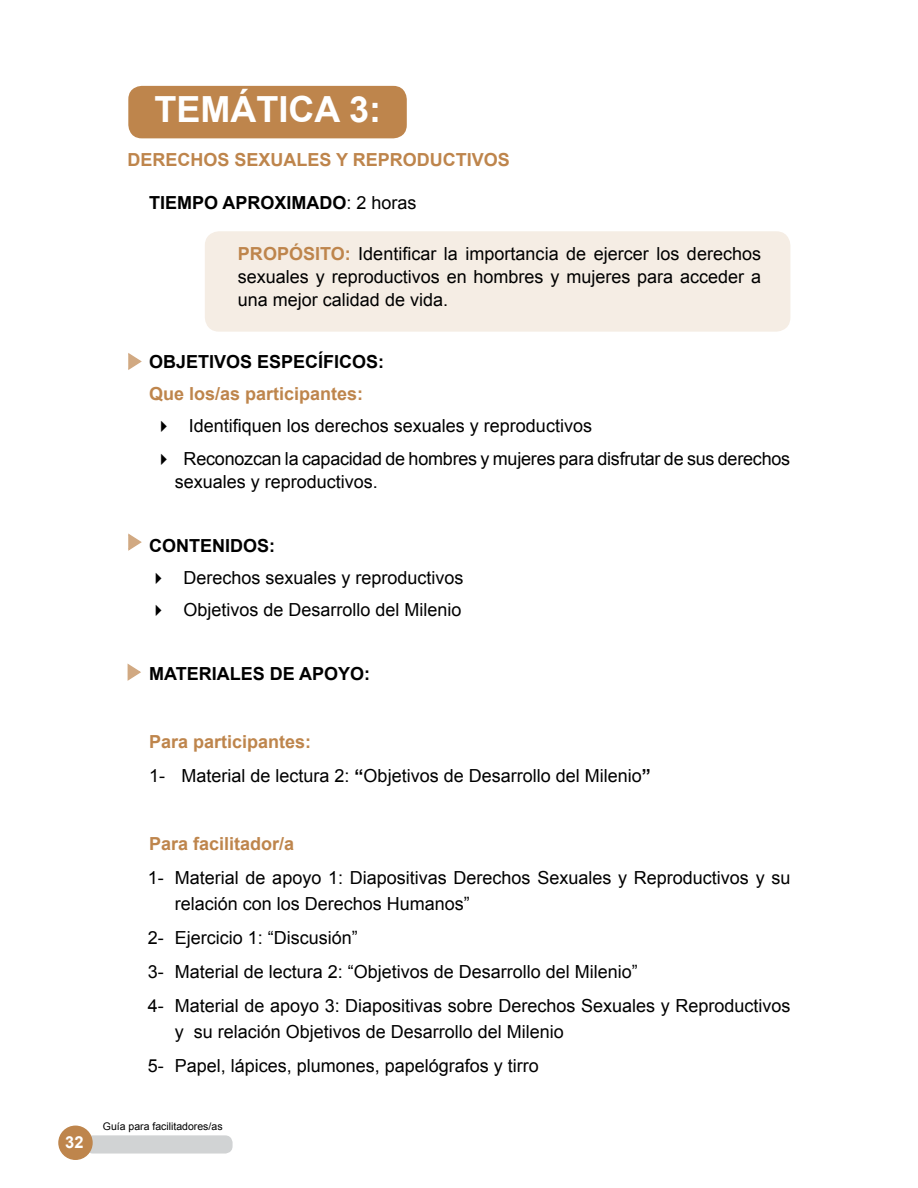
<style>
.page{position:relative;width:918px;height:1188px;background:#fff}
.page>*{position:absolute;margin:0;border:0;box-sizing:border-box;transform-origin:0 0}
.t1{font:700 36px "Arial";color:#fff}
.t2{font:18px/34.2px "Arial";color:#000}
.t3{font:700 18px "Arial";color:#000}
.t4{font:700 18px "Arial";color:#be854c}
.t5{font:700 16.5px "Arial";color:#fff}
.t6{font:10.5px "Arial";color:#000}
.s1{font-weight:400}
.s2{font-weight:700;color:#be854c}
.s3{font-weight:700}
</style>
<div class="page">
<div style="left:86px;top:1136px;width:146px;height:17px;background:#d1d3d4;border-radius:7px"></div>
<div style="left:86px;top:1135px;width:147px;height:19px;border:2px solid #d1d3d4;border-radius:7px"></div>
<div style="left:59px;top:1126px;width:33px;height:33px;background:#be854c;border-radius:50%"></div>
<div style="left:58px;top:1126px;width:35px;height:34px;border:2px solid #be854c;border-radius:50%"></div>
<div style="left:206px;top:232px;width:584px;height:99px;background:#f5ede4;border-radius:14px"></div>
<div style="left:205px;top:231px;width:585px;height:101px;border:2px solid #f5ede4;border-radius:14px"></div>
<div style="left:128px;top:86px;width:279px;height:52px;background:#be854c;border-radius:14px"></div>
<svg style="left:128px;top:353px;width:14px;height:17px"></svg>
<svg style="left:128px;top:533px;width:14px;height:18px"></svg>
<svg style="left:127px;top:663px;width:14px;height:18px"></svg>
<h1 class="t1" style="left:154px;top:86px;width:228px">TEMÁTICA 3:</h1>
<p class="t4" style="left:128px;top:148px;width:384px">DERECHOS SEXUALES Y REPRODUCTIVOS</p>
<p class="t3" style="left:149px;top:191px;width:269px">TIEMPO APROXIMADO<span class="s1">: 2 horas</span></p>
<p class="t2" style="left:238px;top:242px;width:525px;line-height:23.2px;text-align:justify"><span class="s2">PROPÓSITO:</span> Identificar la importancia de ejercer los derechos sexuales y reproductivos en hombres y mujeres para acceder a una mejor calidad de vida.</p>
<p class="t3" style="left:149px;top:350px;width:237px">OBJETIVOS ESPECÍFICOS:</p>
<p class="t4" style="left:149px;top:382px;width:216px">Que los/as participantes:</p>
<p class="t2" style="left:155px;top:409px;width:439px">✔ Identifiquen los derechos sexuales y reproductivos</p>
<p class="t2" style="left:175px;top:447px;width:617px;line-height:23.2px;text-indent:-20px">✔ Reconozcan la capacidad de hombres y mujeres para disfrutar de sus derechos sexuales y reproductivos.</p>
<p class="t3" style="left:149px;top:533px;width:127px">CONTENIDOS:</p>
<p class="t2" style="left:149px;top:561px;width:316px">✔ Derechos sexuales y reproductivos</p>
<p class="t2" style="left:149px;top:593px;width:314px">✔ Objetivos de Desarrollo del Milenio</p>
<p class="t3" style="left:149px;top:662px;width:223px">MATERIALES DE APOYO:</p>
<p class="t5" style="left:65px;top:1131px;width:20px">32</p>
<p class="t2" style="left:149px;top:725px;width:503px"><span class="s2">Para participantes:<br></span>1- Material de lectura 2: <span class="s3">“</span>Objetivos de Desarrollo del Milenio<span class="s3">”</span></p>
<p class="t4" style="left:149px;top:832px;width:147px">Para facilitador/a</p>
<p class="t2" style="left:175px;top:866px;width:617px;line-height:25.5px;text-indent:-27px">1- Material de apoyo 1: Diapositivas Derechos Sexuales y Reproductivos y su relación con los Derechos Humanos”</p>
<p class="t2" style="left:148px;top:921px;width:644px">2- Ejercicio 1: “Discusión”<br>3- Material de lectura 2: “Objetivos de Desarrollo del Milenio”<br>4- Material de apoyo 3: Diapositivas sobre Derechos Sexuales y Reproductivos</p>
<p class="t2" style="left:148px;top:1015px;width:418px;text-indent:27px">y su relación Objetivos de Desarrollo del Milenio<br>5- Papel, lápices, plumones, papelógrafos y tirro</p>
<p class="t6" style="left:103px;top:1119px;width:121px">Guía para facilitadores/as</p>
</div>
